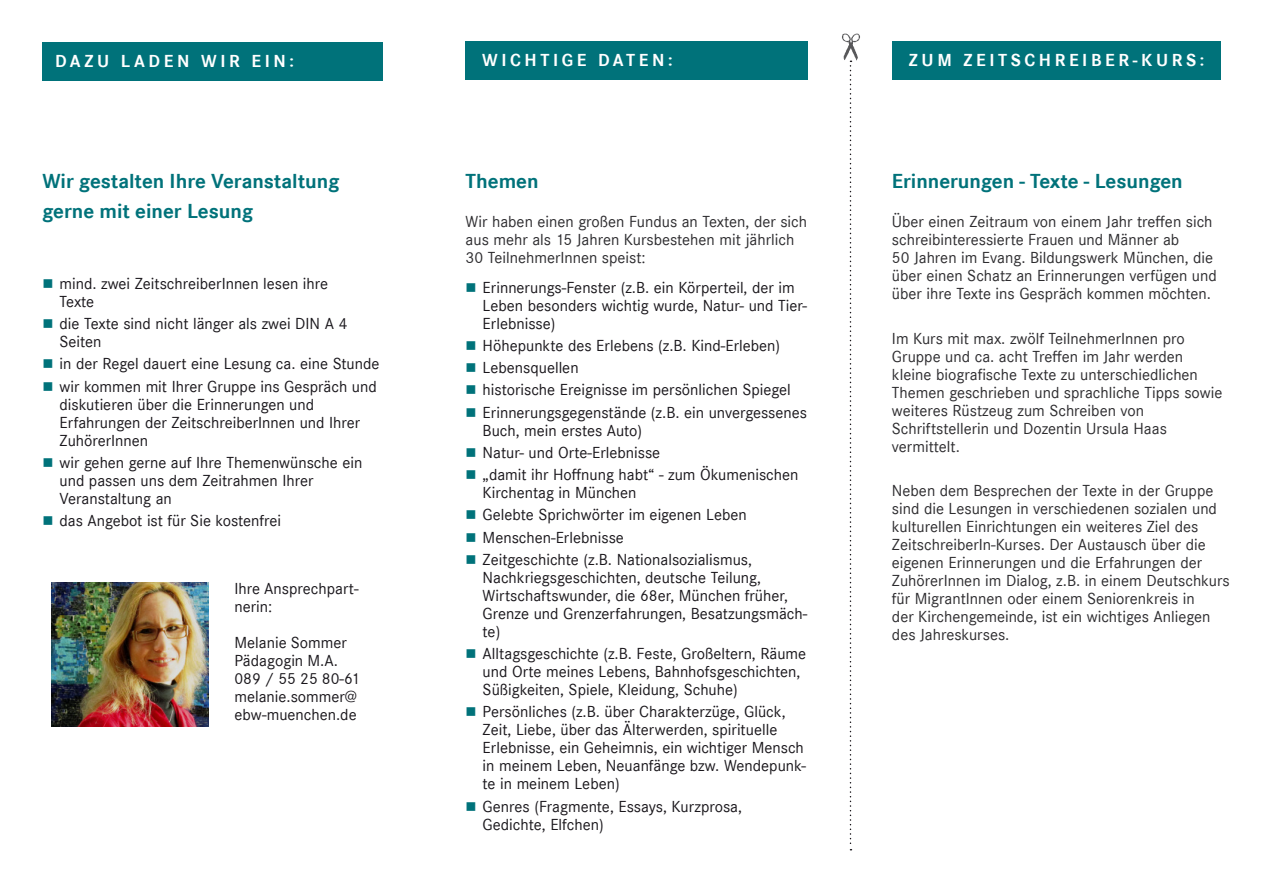
<style>
.page{position:relative;width:1263px;height:893px;background:#fff}
.page>*{position:absolute;margin:0;border:0;box-sizing:border-box;transform-origin:0 0}
.Überschrift{font:700 21px "Corporate S";color:#00727a}
.t1{font:700 18px "Corporate S";letter-spacing:.2em;color:#fff}
._09_kasten_kästchen{font:16.5px/18px "Corporate S";color:#1a171c}
._01_vorspann_fliess{font:16.5px/18px "Corporate S";color:#2d2c2f}
</style>
<div class="page">
<img style="left:51px;top:583px;width:157px;height:143px">
<div style="left:43px;top:43px;width:340px;height:38px;background:#00727a"></div>
<div style="left:466px;top:41px;width:342px;height:39px;background:#00727a"></div>
<div style="left:892px;top:41px;width:328px;height:39px;background:#00727a"></div>
<svg style="left:850px;top:66px;width:1px;height:784px"></svg>
<img style="left:842px;top:33px;width:18px;height:33px">
<p class="t1" style="left:55px;top:51px;width:240px">DAZU LADEN WIR EIN:</p>
<p class="t1" style="left:482px;top:50px;width:192px">WICHTIGE DATEN:</p>
<p class="t1" style="left:909px;top:50px;width:297px">ZUM ZEITSCHREIBER-KURS:</p>
<p class="Überschrift" style="left:43px;top:169px;width:298px">Wir gestalten Ihre Veranstaltung</p>
<p class="Überschrift" style="left:43px;top:199px;width:212px">gerne mit einer Lesung</p>
<p class="_09_kasten_kästchen" style="left:60px;top:274px;width:270px">mind. zwei ZeitschreiberInnen lesen ihre<br>Texte</p>
<p class="_09_kasten_kästchen" style="left:60px;top:315px;width:289px">die Texte sind nicht länger als zwei DIN A 4<br>Seiten</p>
<p class="_09_kasten_kästchen" style="left:60px;top:355px;width:321px">in der Regel dauert eine Lesung ca. eine Stunde</p>
<p class="_09_kasten_kästchen" style="left:60px;top:377px;width:319px">wir kommen mit Ihrer Gruppe ins Gespräch und diskutieren über die Erinnerungen und Erfahrungen der ZeitschreiberInnen und Ihrer ZuhörerInnen</p>
<p class="_09_kasten_kästchen" style="left:60px;top:453px;width:304px">wir gehen gerne auf Ihre Themenwünsche ein und passen uns dem Zeitrahmen Ihrer<br>Veranstaltung an</p>
<p class="_09_kasten_kästchen" style="left:60px;top:512px;width:223px">das Angebot ist für Sie kostenfrei</p>
<p class="_09_kasten_kästchen" style="left:234px;top:580px;width:126px">Ihre Ansprechpart&shy;nerin:</p>
<p class="_09_kasten_kästchen" style="left:234px;top:634px;width:114px">Melanie Sommer</p>
<p class="_09_kasten_kästchen" style="left:234px;top:652px;width:105px">Pädagogin M.A.</p>
<p class="_09_kasten_kästchen" style="left:234px;top:670px;width:127px">089 / 55 25 80-61</p>
<p class="_09_kasten_kästchen" style="left:234px;top:688px;width:124px">melanie.sommer@ ebw-muenchen.de</p>
<p class="Überschrift" style="left:466px;top:169px;width:74px">Themen</p>
<p class="_01_vorspann_fliess" style="left:466px;top:213px;width:343px">Wir haben einen großen Fundus an Texten, der sich aus mehr als 15 Jahren Kursbestehen mit jährlich<br>30 TeilnehmerInnen speist:</p>
<p class="_09_kasten_kästchen" style="left:483px;top:278px;width:326px">Erinnerungs-Fenster (z.B. ein Körperteil, der im<br>Leben besonders wichtig wurde, Natur- und Tier-<br>Erlebnisse)</p>
<p class="_09_kasten_kästchen" style="left:483px;top:336px;width:299px">Höhepunkte des Erlebens (z.B. Kind-Erleben)</p>
<p class="_09_kasten_kästchen" style="left:483px;top:359px;width:97px">Lebensquellen</p>
<p class="_09_kasten_kästchen" style="left:483px;top:381px;width:310px">historische Ereignisse im persönlichen Spiegel</p>
<p class="_09_kasten_kästchen" style="left:483px;top:403px;width:326px">Erinnerungsgegenstände (z.B. ein unvergessenes<br>Buch, mein erstes Auto)</p>
<p class="_09_kasten_kästchen" style="left:483px;top:443px;width:179px">Natur- und Orte-Erlebnisse</p>
<p class="_09_kasten_kästchen" style="left:483px;top:466px;width:317px">„damit ihr Hoffnung habt“ - zum Ökumenischen<br>Kirchentag in München</p>
<p class="_09_kasten_kästchen" style="left:483px;top:506px;width:266px">Gelebte Sprichwörter im eigenen Leben</p>
<p class="_09_kasten_kästchen" style="left:483px;top:528px;width:143px">Menschen-Erlebnisse</p>
<p class="_09_kasten_kästchen" style="left:483px;top:550px;width:326px">Zeitgeschichte (z.B. Nationalsozialismus, Nachkriegsgeschichten, deutsche Teilung, Wirtschaftswunder, die 68er, München früher, Grenze und Grenzerfahrungen, Besatzungsmäch&shy;te)</p>
<p class="_09_kasten_kästchen" style="left:483px;top:645px;width:325px">Alltagsgeschichte (z.B. Feste, Großeltern, Räume und Orte meines Lebens, Bahnhofsgeschichten,<br>Süßigkeiten, Spiele, Kleidung, Schuhe)</p>
<p class="_09_kasten_kästchen" style="left:483px;top:703px;width:325px">Persönliches (z.B. über Charakterzüge, Glück, Zeit, Liebe, über das Älterwerden, spirituelle Erlebnisse, ein Geheimnis, ein wichtiger Mensch in meinem Leben, Neuanfänge bzw. Wendepunk&shy;te in meinem Leben)</p>
<p class="_09_kasten_kästchen" style="left:483px;top:797px;width:261px">Genres (Fragmente, Essays, Kurzprosa,<br>Gedichte, Elfchen)</p>
<p class="Überschrift" style="left:892px;top:169px;width:292px">Erinnerungen - Texte - Lesungen</p>
<p class="_01_vorspann_fliess" style="left:892px;top:213px;width:326px">Über einen Zeitraum von einem Jahr treffen sich schreibinteressierte Frauen und Männer ab<br>50 Jahren im Evang. Bildungswerk München, die über einen Schatz an Erinnerungen verfügen und über ihre Texte ins Gespräch kommen möchten.</p>
<p class="_01_vorspann_fliess" style="left:892px;top:329px;width:332px">Im Kurs mit max. zwölf TeilnehmerInnen pro Gruppe und ca. acht Treffen im Jahr werden kleine biografische Texte zu unterschiedlichen Themen geschrieben und sprachliche Tipps sowie weiteres Rüstzeug zum Schreiben von Schriftstellerin und Dozentin Ursula Haas vermittelt.</p>
<p class="_01_vorspann_fliess" style="left:892px;top:482px;width:339px">Neben dem Besprechen der Texte in der Gruppe sind die Lesungen in verschiedenen sozialen und kulturellen Einrichtungen ein weiteres Ziel des ZeitschreiberIn-Kurses. Der Austausch über die eigenen Erinnerungen und die Erfahrungen der ZuhörerInnen im Dialog, z.B. in einem Deutschkurs für MigrantInnen oder einem Seniorenkreis in<br>der Kirchengemeinde, ist ein wichtiges Anliegen des Jahreskurses.</p>
</div>
